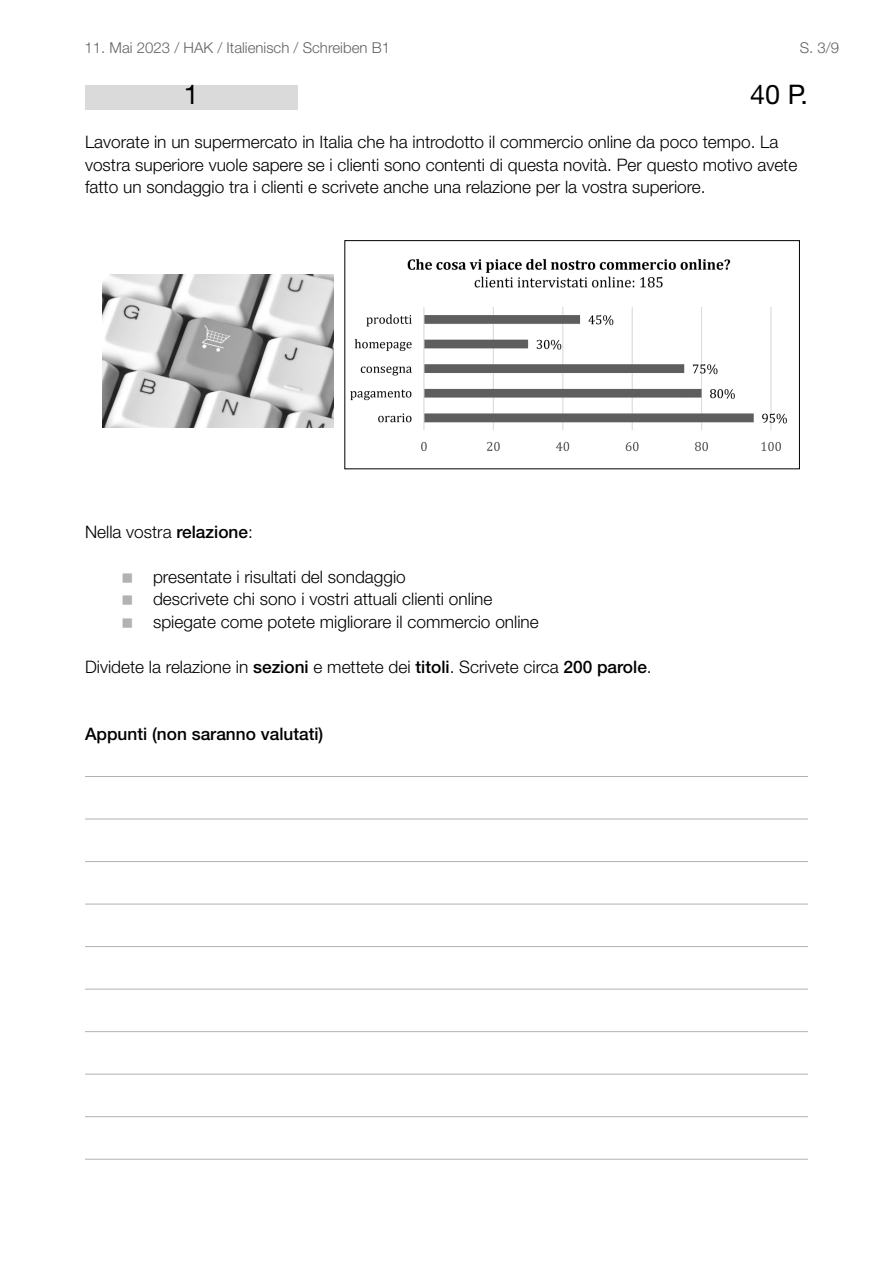
<style>
.page{position:relative;width:893px;height:1263px;background:#fff}
.page>*{position:absolute;margin:0;border:0;box-sizing:border-box;transform-origin:0 0}
.t1{font:27px "Helvetica Neue LT Pro";color:#000}
.t2{font:300 17.25px/22.5px "Helvetica Neue LT Pro";color:#000}
.t3{font:500 17.25px "Helvetica Neue LT Pro";color:#000}
.t4{font:300 15px "Helvetica Neue LT Std";color:#636363}
.s1{font-weight:500}
</style>
<div class="page">
<div style="left:85px;top:85px;width:213px;height:24px;background:#dadada"></div>
<hr style="left:85px;top:776px;width:723px;height:1px;background:#b2b2b2">
<hr style="left:85px;top:819px;width:723px;height:1px;background:#b2b2b2">
<hr style="left:85px;top:861px;width:723px;height:1px;background:#b2b2b2">
<hr style="left:85px;top:904px;width:723px;height:1px;background:#b2b2b2">
<hr style="left:85px;top:946px;width:723px;height:1px;background:#b2b2b2">
<hr style="left:85px;top:989px;width:723px;height:1px;background:#b2b2b2">
<hr style="left:85px;top:1031px;width:723px;height:1px;background:#b2b2b2">
<hr style="left:85px;top:1074px;width:723px;height:1px;background:#b2b2b2">
<hr style="left:85px;top:1116px;width:723px;height:1px;background:#b2b2b2">
<hr style="left:85px;top:1159px;width:723px;height:1px;background:#b2b2b2">
<img style="left:102px;top:274px;width:231px;height:154px">
<img style="left:350px;top:258px;width:437px;height:194px">
<div style="left:344px;top:240px;width:456px;height:229px;border:1px solid #000"></div>
<p class="t4" style="left:85px;top:39px;width:307px">11. Mai 2023 / HAK / Italienisch / Schreiben B1</p>
<p class="t4" style="left:800px;top:39px;width:41px">S. 3/9</p>
<h1 class="t1" style="left:184px;top:78px;width:17px">1</h1>
<h1 class="t1" style="left:750px;top:78px;width:59px">40 P.</h1>
<p class="t2" style="left:85px;top:130px;width:714px">Lavorate in un supermercato in Italia che ha introdotto il commercio online da poco tempo. La vostra superiore vuole sapere se i clienti sono contenti di questa novità. Per questo motivo avete fatto un sondaggio tra i clienti e scrivete anche una relazione per la vostra superiore.</p>
<p class="t2" style="left:85px;top:520px;width:169px">Nella vostra <span class="s1">relazione</span>:</p>
<p class="t2" style="left:153px;top:565px;width:387px">presentate i risultati del sondaggio<br>descrivete chi sono i vostri attuali clienti online spiegate come potete migliorare il commercio online</p>
<p class="t2" style="left:85px;top:655px;width:568px">Dividete la relazione in <span class="s1">sezioni</span> e mettete dei <span class="s1">titoli</span>. Scrivete circa <span class="s1">200 parole</span>.</p>
<p class="t3" style="left:85px;top:724px;width:240px">Appunti (non saranno valutati)</p>
</div>
